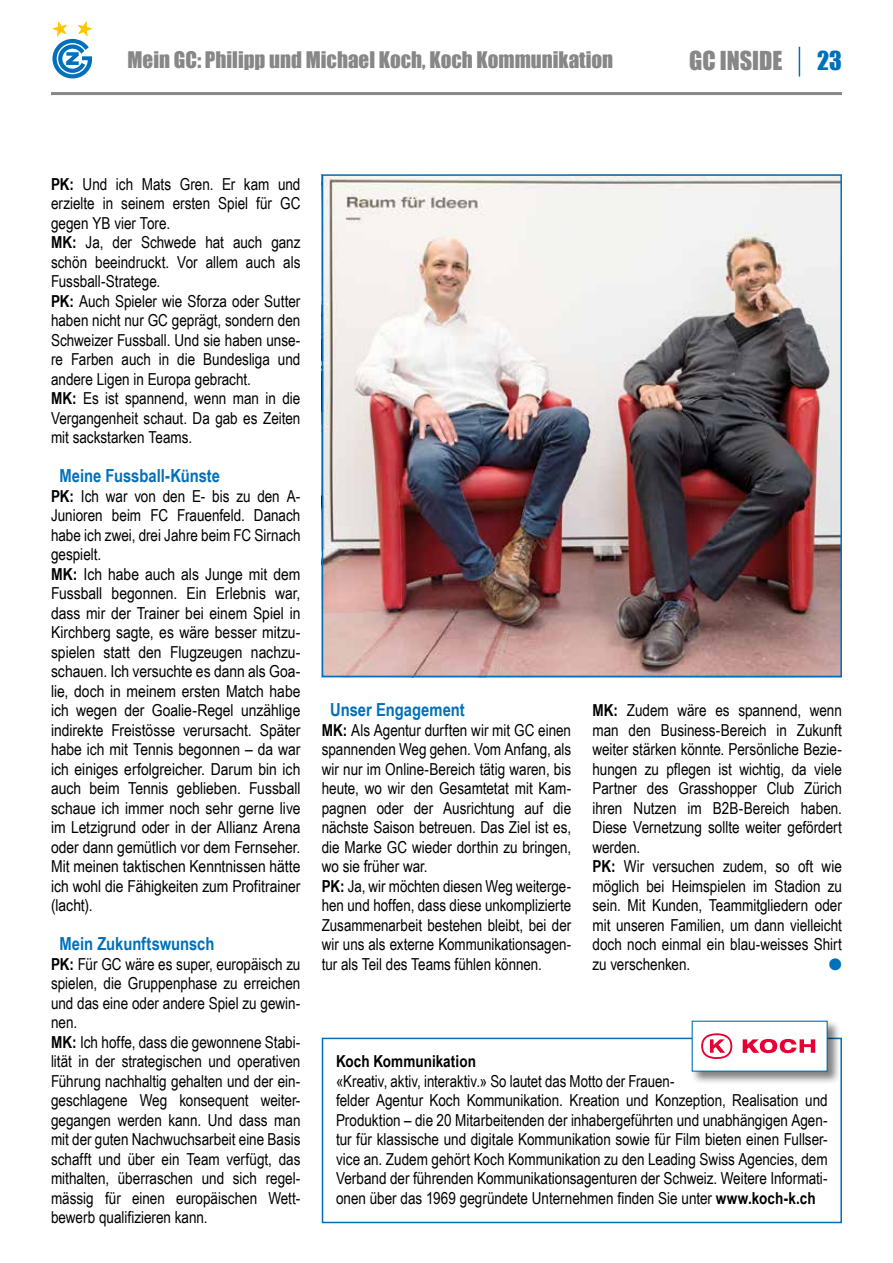
<style>
.page{position:relative;width:893px;height:1263px;background:#fff}
.page>*{position:absolute;margin:0;border:0;box-sizing:border-box;transform-origin:0 0}
.t1{font:24px "Impact";color:#878787}
.t2{font:24px "Impact";color:#0070ba}
.t3{font:21px "Impact";color:#878787}
.t4{font:700 18px "Arial Narrow";color:#0070ba}
.t5{font:16.5px/19.5px "Arial Narrow";color:#000}
.t6{font:700 16.5px "Arial Narrow";letter-spacing:.005em;color:#000}
.t7{font:16.5px "Zapf Dingbats ITC";color:#0070ba}
.s1{font-weight:700}
</style>
<div class="page">
<hr style="left:51px;top:92px;width:791px;height:3px;background:#878787">
<svg style="left:52px;top:21px;width:41px;height:58px"></svg>
<hr style="left:799px;top:47px;width:1px;height:30px;background:#0070ba">
<div style="left:322px;top:1038px;width:520px;height:185px;border:2px solid #0070ba"></div>
<div style="left:691px;top:1020px;width:150px;height:65px;background:#000;opacity:.5"></div>
<div style="left:692px;top:1021px;width:135px;height:50px;background:#fff"></div>
<svg style="left:701px;top:1033px;width:31px;height:26px"></svg>
<svg style="left:743px;top:1039px;width:72px;height:14px"></svg>
<div style="left:692px;top:1021px;width:136px;height:51px;border:1px solid #0070ba"></div>
<img style="left:325px;top:177px;width:514px;height:497px">
<div style="left:322px;top:174px;width:520px;height:503px;border:2px solid #0070ba"></div>
<p class="t3" style="left:128px;top:46px;width:487px">Mein GC: Philipp und Michael Koch, Koch Kommunikation</p>
<h1 class="t1" style="left:689px;top:46px;width:95px">GC INSIDE</h1>
<h1 class="t2" style="left:817px;top:46px;width:26px">23</h1>
<p class="t5" style="left:51px;top:174px;width:251px"><span class="s1">PK:</span> Und ich Mats Gren. Er kam und erzielte in seinem ersten Spiel für GC gegen YB vier Tore.<br><span class="s1">MK:</span> Ja, der Schwede hat auch ganz schön beeindruckt. Vor allem auch als<br>Fussball-Stratege.<br><span class="s1">PK:</span> Auch Spieler wie Sforza oder Sutter haben nicht nur GC geprägt, sondern den<br>Schweizer Fussball. Und sie haben unse&shy;re Farben auch in die Bundesliga und andere Ligen in Europa gebracht.<br><span class="s1">MK:</span> Es ist spannend, wenn man in die<br>Vergangenheit schaut. Da gab es Zeiten mit sackstarken Teams.</p>
<p class="t4" style="left:60px;top:465px;width:162px">Meine Fussball-Künste</p>
<p class="t5" style="left:51px;top:486px;width:251px"><span class="s1">PK:</span> Ich war von den E- bis zu den A-Junioren beim FC Frauenfeld. Danach habe ich zwei, drei Jahre beim FC Sirnach gespielt.<br><span class="s1">MK:</span> Ich habe auch als Junge mit dem Fussball begonnen. Ein Erlebnis war, dass mir der Trainer bei einem Spiel in Kirchberg sagte, es wäre besser mitzu&shy;spielen statt den Flugzeugen nachzu&shy;schauen. Ich versuchte es dann als Goa&shy;lie, doch in meinem ersten Match habe ich wegen der Goalie-Regel unzählige indirekte Freistösse verursacht. Später habe ich mit Tennis begonnen – da war ich einiges erfolgreicher. Darum bin ich auch beim Tennis geblieben. Fussball schaue ich immer noch sehr gerne live im Letzigrund oder in der Allianz Arena oder dann gemütlich vor dem Fernseher.<br>Mit meinen taktischen Kenntnissen hätte ich wohl die Fähigkeiten zum Profitrainer (lacht).</p>
<p class="t4" style="left:60px;top:933px;width:157px">Mein Zukunftswunsch</p>
<p class="t5" style="left:51px;top:954px;width:251px"><span class="s1">PK:</span> Für GC wäre es super, europäisch zu spielen, die Gruppenphase zu erreichen und das eine oder andere Spiel zu gewin&shy;nen.<br><span class="s1">MK:</span> Ich hoffe, dass die gewonnene Stabi&shy;lität in der strategischen und operativen Führung nachhaltig gehalten und der ein&shy;geschlagene Weg konsequent weiter&shy;gegangen werden kann. Und dass man mit der guten Nachwuchsarbeit eine Basis schafft und über ein Team verfügt, das mithalten, überraschen und sich regel&shy;mässig für einen europäischen Wett&shy;bewerb qualifizieren kann.</p>
<p class="t4" style="left:330px;top:699px;width:136px">Unser Engagement</p>
<p class="t5" style="left:322px;top:720px;width:251px"><span class="s1">MK:</span> Als Agentur durften wir mit GC einen spannenden Weg gehen. Vom Anfang, als wir nur im Online-Bereich tätig waren, bis heute, wo wir den Gesamtetat mit Kam&shy;pagnen oder der Ausrichtung auf die nächste Saison betreuen. Das Ziel ist es, die Marke GC wieder dorthin zu bringen, wo sie früher war.<br><span class="s1">PK:</span> Ja, wir möchten diesen Weg weiterge&shy;hen und hoffen, dass diese unkomplizierte Zusammenarbeit bestehen bleibt, bei der wir uns als externe Kommunikationsagen&shy;tur als Teil des Teams fühlen können.</p>
<p class="t5" style="left:592px;top:700px;width:251px"><span class="s1">MK:</span> Zudem wäre es spannend, wenn man den Business-Bereich in Zukunft weiter stärken könnte. Persönliche Bezie&shy;hungen zu pflegen ist wichtig, da viele Partner des Grasshopper Club Zürich ihren Nutzen im B2B-Bereich haben.<br>Diese Vernetzung sollte weiter gefördert werden.<br><span class="s1">PK:</span> Wir versuchen zudem, so oft wie möglich bei Heimspielen im Stadion zu sein. Mit Kunden, Teammitgliedern oder mit unseren Familien, um dann vielleicht doch noch einmal ein blau-weisses Shirt zu verschenken.</p>
<p class="t7" style="left:829px;top:956px;width:15px">●</p>
<p class="t6" style="left:336px;top:1052px;width:141px">Koch Kommunikation</p>
<p class="t5" style="left:336px;top:1071px;width:493px">«Kreativ, aktiv, interaktiv.» So lautet das Motto der Frauen-<br>felder Agentur Koch Kommunikation. Kreation und Konzeption, Realisation und Produktion – die 20 Mitarbeitenden der inhabergeführten und unabhängigen Agen&shy;tur für klassische und digitale Kommunikation sowie für Film bieten einen Fullser&shy;vice an. Zudem gehört Koch Kommunikation zu den Leading Swiss Agencies, dem Verband der führenden Kommunikationsagenturen der Schweiz. Weitere Informati&shy;onen über das 1969 gegründete Unternehmen finden Sie unter <span class="s1">www.koch-k.ch</span></p>
</div>
